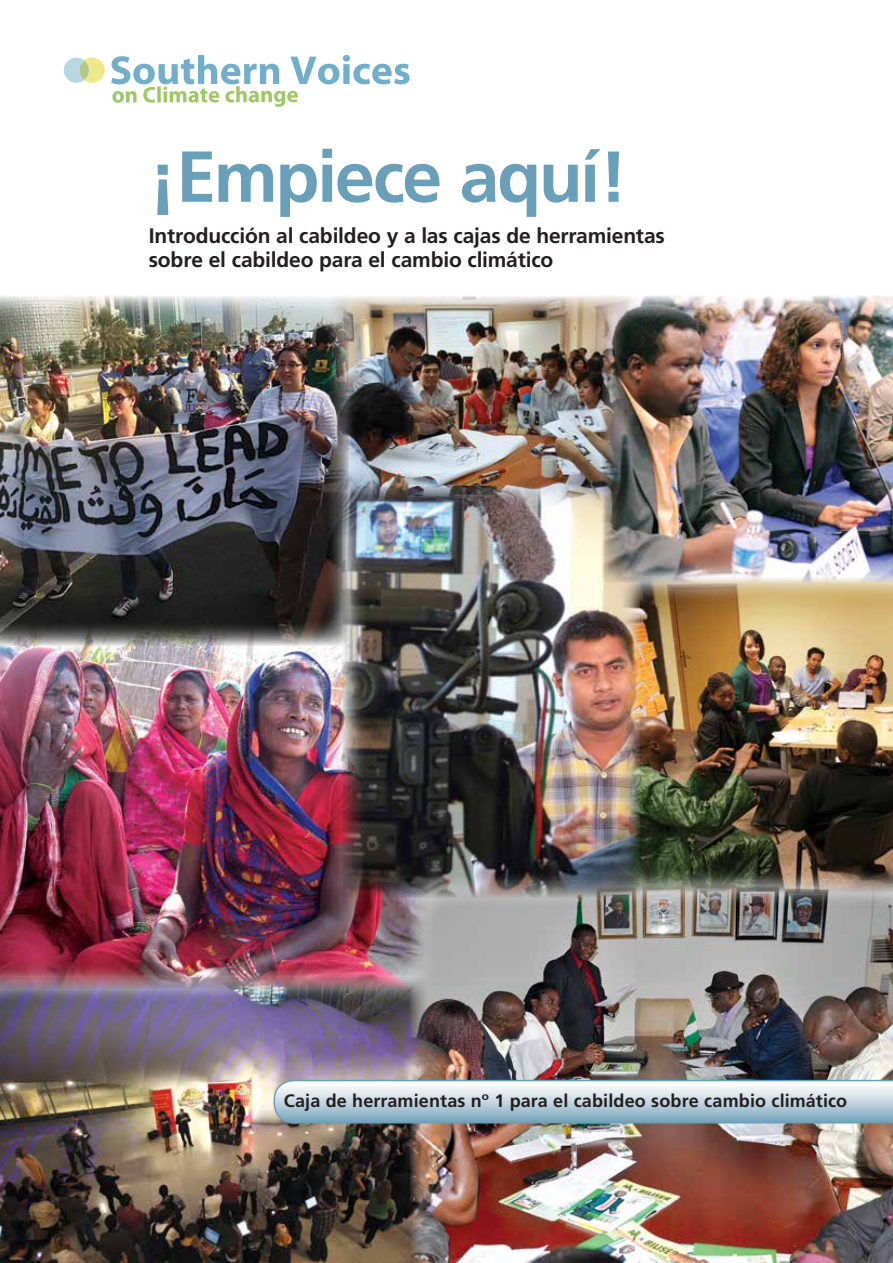
<style>
.page{position:relative;width:893px;height:1263px;background:#fff}
.page>*{position:absolute;margin:0;border:0;box-sizing:border-box;transform-origin:0 0}
.t1{font:700 72px "Frutiger";letter-spacing:-.035em;color:#699fb8}
.t2{font:700 21px/24px "Frutiger";letter-spacing:-.01em;color:#231f20}
.t3{font:700 18px "Frutiger";letter-spacing:.01em;color:#231f20}
</style>
<div class="page">
<img style="left:0;top:988px;width:410px;height:275px">
<img style="left:349px;top:296px;width:253px;height:190px">
<img style="left:0;top:645px;width:410px;height:343px">
<img style="left:0;top:296px;width:349px;height:349px">
<img style="left:410px;top:893px;width:483px;height:370px">
<img style="left:640px;top:583px;width:253px;height:310px">
<img style="left:342px;top:486px;width:298px;height:411px">
<img style="left:602px;top:296px;width:291px;height:287px">
<svg style="left:64px;top:58px;width:41px;height:25px"></svg>
<div style="left:80px;top:60px;width:9px;height:20px;background:#b2ca85;border-radius:50%"></div>
<svg style="left:111px;top:55px;width:299px;height:52px"></svg>
<svg style="left:274px;top:1080px;width:619px;height:43px"></svg>
<h1 class="t1" style="left:149px;top:134px;width:480px">¡Empiece aquí!</h1>
<p class="t2" style="left:149px;top:224px;width:518px">Introducción al cabildeo y a las cajas de herramientas sobre el cabildeo para el cambio climático</p>
<p class="t3" style="left:284px;top:1090px;width:565px">Caja de herramientas nº 1 para el cabildeo sobre cambio climático</p>
</div>
